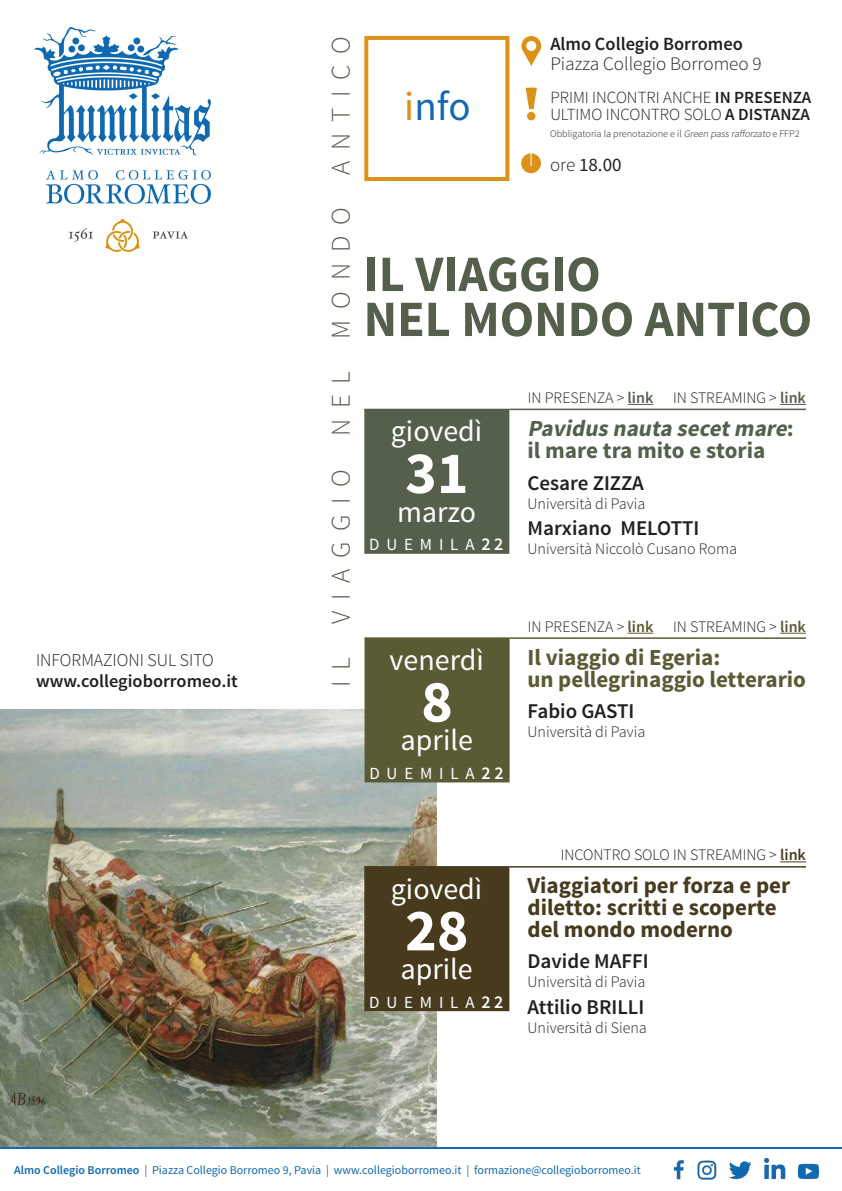
<style>
.page{position:relative;width:842px;height:1191px;background:#fff}
.page>*{position:absolute;margin:0;border:0;box-sizing:border-box;transform-origin:0 0}
.t1{font:700 60px "Source Sans Pro";color:#fff}
.t2{font:700 51px "Source Sans Pro";color:#54604c}
.t3{font:41px "Source Sans Pro";color:#1468b0}
.t4{font:30px "Source Sans Pro";color:#fff}
.t5{font:300 27px "Source Sans Pro";color:#54604c}
.t6{font:700 23px/22px "Source Sans Pro";color:#483a1d}
.t7{font:700 23px "Source Sans Pro";color:#5a5a34}
.t8{font:italic 700 23px/22px "Source Sans Pro";color:#54604c}
.t9{font:600 21px "Source Sans Pro";color:#231f20}
.t10{font:300 19px "Source Sans Pro";color:#231f20}
.t11{font:19px "Source Sans Pro";color:#231f20}
.t12{font:600 18.6px "Source Sans Pro";color:#231f20}
.t13{font:600 18px "Source Sans Pro";color:#231f20}
.t14{font:300 18px "Source Sans Pro";color:#231f20}
.t15{font:300 17px "Source Sans Pro";color:#231f20}
.t16{font:17px "Source Sans Pro";color:#fff}
.t17{font:300 16px "Source Sans Pro";color:#231f20}
.t18{font:12px "Source Sans Pro";color:#1269b0}
.t19{font:300 10px "Source Sans Pro";color:#231f20}
.s1{color:#dc9219}
.s2{font-weight:600}
.s3{font-style:italic}
.s4{font-weight:300}
.s5{font-weight:600;font-size:18px}
.s6{font-weight:600;color:#54604c}
.s7{font-style:normal}
.s8{font-weight:600;color:#5a5a34}
.s9{font-weight:600;color:#483a1d}
</style>
<div class="page">
<img style="left:0;top:710px;width:437px;height:436px">
<img style="left:673px;top:1160px;width:11px;height:20px">
<img style="left:697px;top:1160px;width:20px;height:20px">
<img style="left:729px;top:1161px;width:22px;height:19px">
<img style="left:764px;top:1157px;width:22px;height:23px">
<img style="left:797px;top:1163px;width:22px;height:16px">
<hr style="left:0;top:1146px;width:842px;height:2px;background:#1169b1">
<div style="left:364px;top:36px;width:145px;height:145px;background:#fff;border:4px solid #dc9219"></div>
<div style="left:364px;top:409px;width:145px;height:145px;background:#54604c;border:4px solid #54604c"></div>
<div style="left:364px;top:637px;width:146px;height:145px;background:#5a5a34;border:4px solid #5a5a34"></div>
<img style="left:35px;top:28px;width:176px;height:223px">
<div style="left:521px;top:36px;width:20px;height:20px;background:#dc9219;border-radius:50%"></div>
<svg style="left:523px;top:52px;width:16px;height:14px"></svg>
<div style="left:526px;top:41px;width:10px;height:10px;background:#fff;border-radius:50%"></div>
<div style="left:364px;top:866px;width:145px;height:145px;background:#483a1d"></div>
<div style="left:521px;top:153px;width:20px;height:20px;background:#dc9219;border-radius:50%"></div>
<svg style="left:531px;top:153px;width:1px;height:13px"></svg>
<svg style="left:526px;top:88px;width:11px;height:21px"></svg>
<svg style="left:524px;top:109px;width:14px;height:14px"></svg>
<div style="left:527px;top:112px;width:8px;height:8px;background:#dc9219;border-radius:50%"></div>
<svg style="left:628px;top:404px;width:25px;height:1px"></svg>
<svg style="left:780px;top:404px;width:26px;height:1px"></svg>
<hr style="left:509px;top:408px;width:297px;height:2px;background:#54604c">
<svg style="left:628px;top:633px;width:25px;height:1px"></svg>
<svg style="left:780px;top:633px;width:26px;height:1px"></svg>
<hr style="left:509px;top:637px;width:297px;height:2px;background:#5a5a34">
<svg style="left:780px;top:861px;width:26px;height:1px"></svg>
<hr style="left:509px;top:866px;width:297px;height:1px;background:#483a1d">
<p class="t14" style="left:36px;top:649px;width:179px">INFORMAZIONI SUL SITO</p>
<p class="t13" style="left:36px;top:669px;width:203px">www.collegioborromeo.it</p>
<p class="t5" style="left:324px;top:686px;width:652px;rotate:-90deg">I L V I A G G I O N E L M O N D O A N T I C O</p>
<p class="t3" style="left:404px;top:81px;width:68px"><span class="s1">i</span>nfo</p>
<p class="t12" style="left:550px;top:32px;width:194px">Almo Collegio Borromeo</p>
<p class="t10" style="left:550px;top:52px;width:213px">Piazza Collegio Borromeo 9</p>
<p class="t15" style="left:550px;top:87px;width:263px">PRIMI INCONTRI ANCHE <span class="s2">IN PRESENZA</span></p>
<p class="t15" style="left:550px;top:104px;width:261px">ULTIMO INCONTRO SOLO <span class="s2">A DISTANZA</span></p>
<p class="t19" style="left:550px;top:127px;width:251px">Obbligatoria la prenotazione e il <span class="s3">Green pass rafforzato</span> e FFP2</p>
<p class="t11" style="left:550px;top:153px;width:73px"><span class="s4">ore</span> 18.00</p>
<p class="t2" style="left:364px;top:241px;width:239px">IL VIAGGIO</p>
<p class="t2" style="left:364px;top:286px;width:450px">NEL MONDO ANTICO</p>
<p class="t4" style="left:391px;top:412px;width:93px">giovedì</p>
<p class="t1" style="left:405px;top:434px;width:65px">31</p>
<p class="t4" style="left:397px;top:493px;width:81px">marzo</p>
<p class="t16" style="left:369px;top:534px;width:136px">D U E M I L A <span class="s5">2 2</span></p>
<p class="t17" style="left:528px;top:388px;width:280px">IN PRESENZA &gt; <span class="s6">link</span> IN STREAMING &gt; <span class="s6">link</span></p>
<p class="t8" style="left:527px;top:418px;width:268px">Pavidusnauta secetmare<span class="s7">: il mare tra mito e storia</span></p>
<p class="t9" style="left:527px;top:469px;width:118px">Cesare ZIZZA</p>
<p class="t17" style="left:527px;top:493px;width:119px">Università di Pavia</p>
<p class="t9" style="left:527px;top:514px;width:173px">Marxiano MELOTTI</p>
<p class="t17" style="left:527px;top:539px;width:211px">Università Niccolò Cusano Roma</p>
<p class="t4" style="left:390px;top:641px;width:96px">venerdì</p>
<p class="t1" style="left:421px;top:663px;width:33px">8</p>
<p class="t4" style="left:401px;top:722px;width:74px">aprile</p>
<p class="t16" style="left:369px;top:762px;width:136px">D U E M I L A <span class="s5">2 2</span></p>
<p class="t17" style="left:528px;top:616px;width:280px">IN PRESENZA &gt; <span class="s8">link</span> IN STREAMING &gt; <span class="s8">link</span></p>
<p class="t7" style="left:527px;top:642px;width:194px">Il viaggio di Egeria:</p>
<p class="t7" style="left:527px;top:664px;width:280px">un pellegrinaggio letterario</p>
<p class="t9" style="left:527px;top:697px;width:108px">Fabio GASTI</p>
<p class="t17" style="left:527px;top:722px;width:119px">Università di Pavia</p>
<p class="t17" style="left:561px;top:845px;width:247px">INCONTRO SOLO IN STREAMING &gt; <span class="s9">link</span></p>
<p class="t4" style="left:391px;top:870px;width:93px">giovedì</p>
<p class="t1" style="left:405px;top:892px;width:65px">28</p>
<p class="t6" style="left:527px;top:875px;width:264px">Viaggiatori per forza e per diletto: scritti e scoperte del mondo moderno</p>
<p class="t4" style="left:400px;top:950px;width:74px">aprile</p>
<p class="t9" style="left:527px;top:948px;width:123px">Davide MAFFI</p>
<p class="t17" style="left:527px;top:972px;width:119px">Università di Pavia</p>
<p class="t16" style="left:369px;top:991px;width:136px">D U E M I L A <span class="s5">2 2</span></p>
<p class="t9" style="left:527px;top:993px;width:118px">Attilio BRILLI</p>
<p class="t17" style="left:527px;top:1017px;width:121px">Università di Siena</p>
<p class="t18" style="left:14px;top:1162px;width:628px"><span class="s2">Almo Collegio Borromeo</span> | Piazza Collegio Borromeo 9, Pavia | www.collegioborromeo.it | formazione@collegioborromeo.it</p>
</div>
